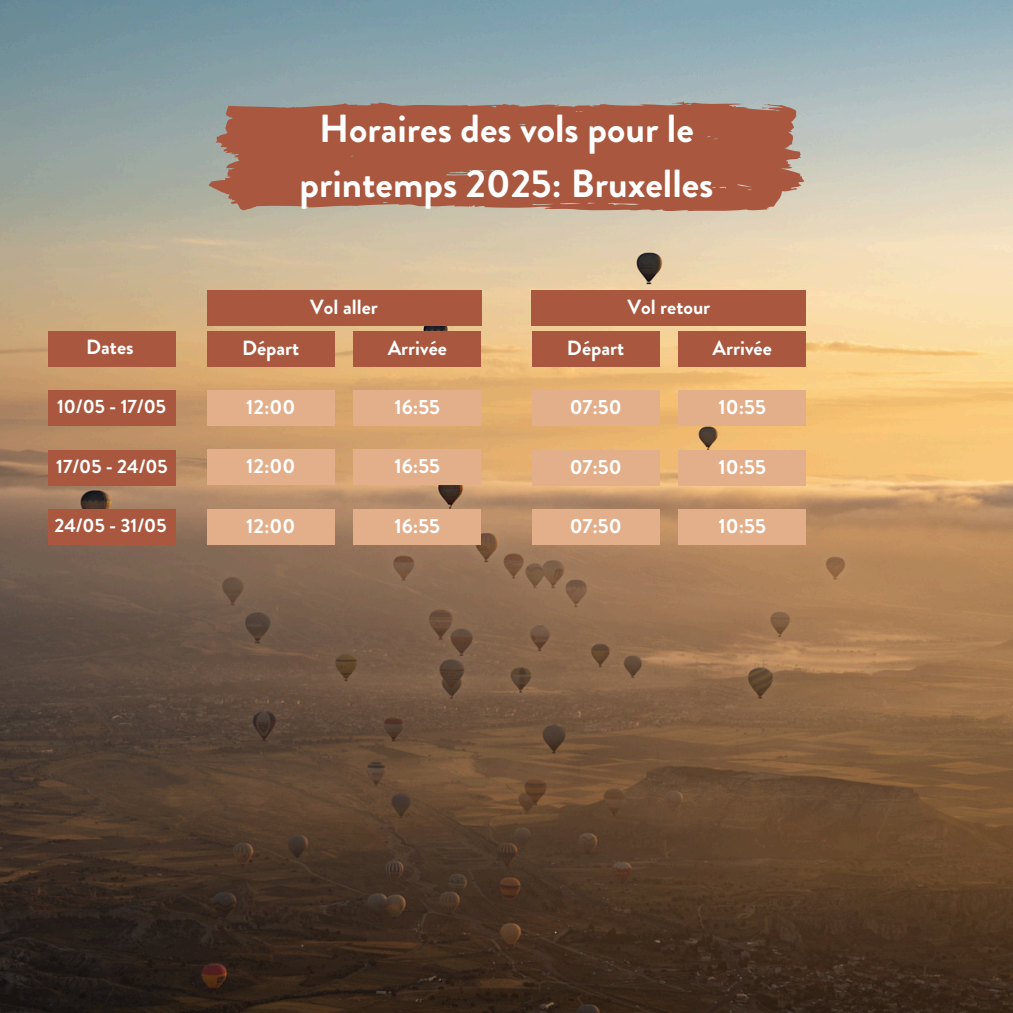
<style>
.page{position:relative;width:1013px;height:1013px;background:#fff}
.page>*{position:absolute;margin:0;border:0;box-sizing:border-box;transform-origin:0 0}
.t1{font:700 39.12px/54.5px "Brandon Grotesque";color:#fff;text-align:center}
.t2{font:700 20.5px "Brandon Grotesque";color:#fff}
.t3{font:700 19.25px "Brandon Grotesque";color:#fff}
</style>
<div class="page">
<img style="left:0;top:0;width:1012px;height:1012px">
<svg style="left:209px;top:102px;width:595px;height:110px;background:#aa634c"></svg>
<div style="left:48px;top:331px;width:128px;height:36px;background:#a9583f"></div>
<div style="left:207px;top:331px;width:127px;height:36px;background:#a9583f"></div>
<div style="left:353px;top:331px;width:128px;height:36px;background:#a9583f"></div>
<div style="left:207px;top:289px;width:274px;height:36px;background:#a9583f"></div>
<div style="left:532px;top:331px;width:127px;height:36px;background:#a9583f"></div>
<div style="left:678px;top:331px;width:128px;height:36px;background:#a9583f"></div>
<div style="left:532px;top:289px;width:274px;height:36px;background:#a9583f"></div>
<div style="left:207px;top:390px;width:127px;height:36px;background:#e3af8b"></div>
<div style="left:353px;top:390px;width:128px;height:36px;background:#e3af8b"></div>
<div style="left:532px;top:390px;width:127px;height:36px;background:#e3af8b"></div>
<div style="left:678px;top:390px;width:128px;height:36px;background:#e3af8b"></div>
<div style="left:48px;top:390px;width:128px;height:36px;background:#a9583f"></div>
<div style="left:48px;top:450px;width:128px;height:35px;background:#a9583f"></div>
<div style="left:207px;top:449px;width:127px;height:36px;background:#e3af8b"></div>
<div style="left:353px;top:449px;width:128px;height:36px;background:#e3af8b"></div>
<div style="left:532px;top:450px;width:127px;height:35px;background:#e3af8b"></div>
<div style="left:678px;top:450px;width:128px;height:35px;background:#e3af8b"></div>
<div style="left:48px;top:509px;width:128px;height:36px;background:#a9583f"></div>
<div style="left:207px;top:508px;width:127px;height:36px;background:#e3af8b"></div>
<div style="left:353px;top:508px;width:128px;height:36px;background:#e3af8b"></div>
<div style="left:532px;top:509px;width:127px;height:36px;background:#e3af8b"></div>
<div style="left:678px;top:509px;width:128px;height:36px;background:#e3af8b"></div>
<p class="t1" style="left:299px;top:102px;width:415px">Horaires des vols pour le printemps 2025: Bruxelles</p>
<p class="t2" style="left:310px;top:292px;width:69px">Vol aller</p>
<p class="t2" style="left:86px;top:332px;width:49px">Dates</p>
<p class="t2" style="left:242px;top:333px;width:59px">Départ</p>
<p class="t2" style="left:388px;top:333px;width:61px">Arrivée</p>
<p class="t2" style="left:627px;top:292px;width:84px">Vol retour</p>
<h1 class="t2" style="left:567px;top:333px;width:59px">Départ</h1>
<p class="t2" style="left:712px;top:333px;width:61px">Arrivée</p>
<p class="t3" style="left:57px;top:393px;width:110px">10/05 - 17/05</p>
<p class="t2" style="left:246px;top:393px;width:51px">12:00</p>
<p class="t2" style="left:394px;top:393px;width:47px">16:55</p>
<p class="t2" style="left:569px;top:392px;width:53px">07:50</p>
<p class="t2" style="left:718px;top:393px;width:49px">10:55</p>
<p class="t3" style="left:56px;top:452px;width:113px">17/05 - 24/05</p>
<p class="t2" style="left:246px;top:452px;width:51px">12:00</p>
<p class="t2" style="left:394px;top:452px;width:47px">16:55</p>
<p class="t2" style="left:569px;top:452px;width:53px">07:50</p>
<p class="t2" style="left:718px;top:452px;width:49px">10:55</p>
<p class="t3" style="left:54px;top:511px;width:114px">24/05 - 31/05</p>
<p class="t2" style="left:246px;top:511px;width:51px">12:00</p>
<p class="t2" style="left:394px;top:511px;width:47px">16:55</p>
<p class="t2" style="left:569px;top:511px;width:53px">07:50</p>
<p class="t2" style="left:718px;top:511px;width:49px">10:55</p>
</div>
